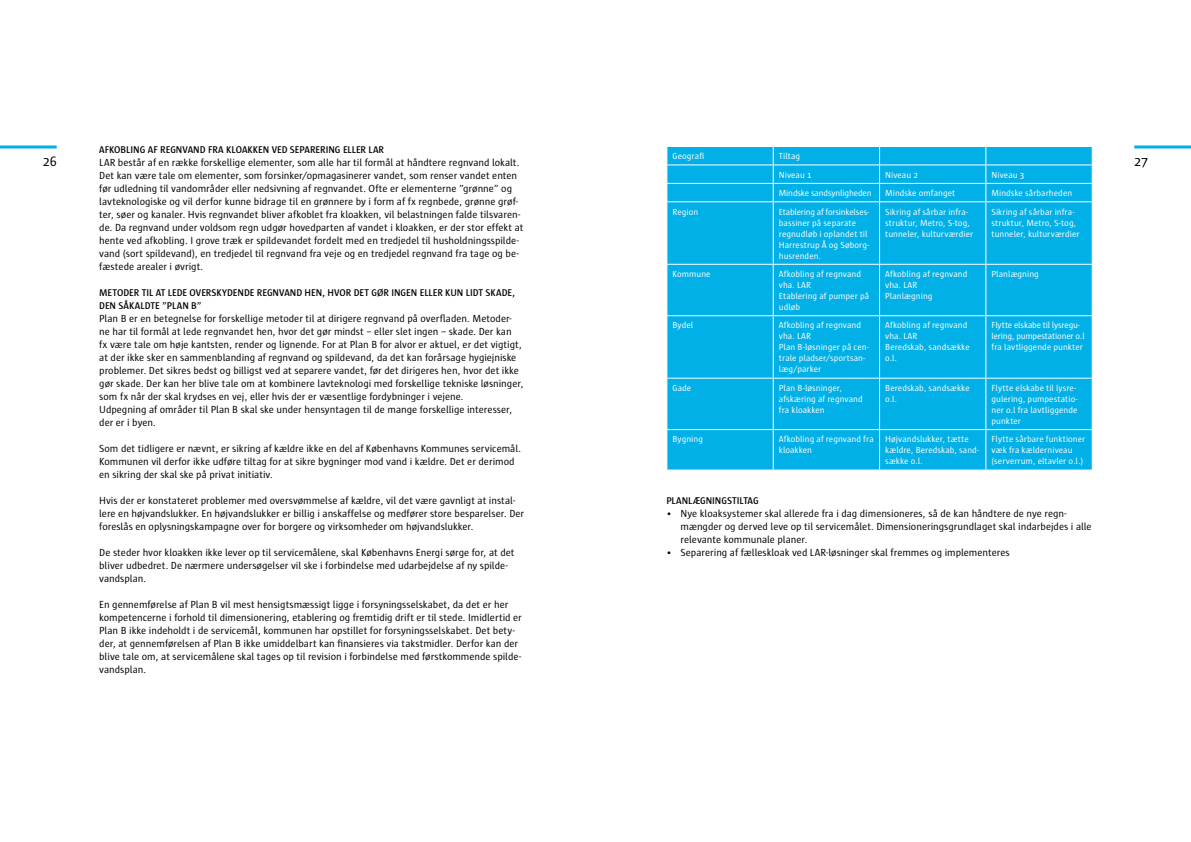
<style>
.page{position:relative;width:1191px;height:842px;background:#fff}
.page>*{position:absolute;margin:0;border:0;box-sizing:border-box;transform-origin:0 0}
.t1{font:14px "Sun";color:#000}
.t2{font:10.5px/13px "Sun";letter-spacing:-.005em;color:#000}
.t3{font:600 10px/13px "Sun";color:#000}
.t4{font:9px/11px "Sun";color:#fff}
.t5{font:9px "Sun";letter-spacing:-.02em;color:#fff}
</style>
<div class="page">
<hr style="left:0;top:145px;width:57px;height:3px;background:#00b0e6">
<hr style="left:1134px;top:145px;width:57px;height:3px;background:#00b0e6">
<div style="left:667px;top:147px;width:425px;height:323px;background:#00b0e6"></div>
<hr style="left:666px;top:164px;width:107px;height:1px;background:#fff">
<hr style="left:773px;top:164px;width:106px;height:1px;background:#fff">
<hr style="left:879px;top:164px;width:107px;height:1px;background:#fff">
<hr style="left:986px;top:164px;width:106px;height:1px;background:#fff">
<hr style="left:666px;top:183px;width:107px;height:1px;background:#fff">
<svg style="left:666px;top:147px;width:1px;height:54px"></svg>
<hr style="left:773px;top:183px;width:106px;height:1px;background:#fff">
<svg style="left:772px;top:147px;width:1px;height:54px"></svg>
<hr style="left:879px;top:183px;width:107px;height:1px;background:#fff">
<svg style="left:879px;top:147px;width:1px;height:54px"></svg>
<hr style="left:986px;top:183px;width:106px;height:1px;background:#fff">
<svg style="left:985px;top:147px;width:1px;height:54px"></svg>
<svg style="left:1091px;top:147px;width:1px;height:54px"></svg>
<hr style="left:666px;top:201px;width:107px;height:1px;background:#fff">
<hr style="left:773px;top:201px;width:106px;height:1px;background:#fff">
<hr style="left:772px;top:202px;width:1px;height:62px;background:#fff">
<hr style="left:879px;top:201px;width:107px;height:1px;background:#fff">
<hr style="left:879px;top:202px;width:1px;height:62px;background:#fff">
<hr style="left:986px;top:201px;width:106px;height:1px;background:#fff">
<hr style="left:985px;top:202px;width:1px;height:62px;background:#fff">
<hr style="left:1091px;top:202px;width:1px;height:62px;background:#fff">
<hr style="left:666px;top:264px;width:107px;height:1px;background:#fff">
<hr style="left:773px;top:264px;width:106px;height:1px;background:#fff">
<hr style="left:772px;top:265px;width:1px;height:50px;background:#fff">
<hr style="left:879px;top:264px;width:107px;height:1px;background:#fff">
<hr style="left:879px;top:265px;width:1px;height:50px;background:#fff">
<hr style="left:986px;top:264px;width:106px;height:1px;background:#fff">
<hr style="left:985px;top:265px;width:1px;height:50px;background:#fff">
<hr style="left:1091px;top:265px;width:1px;height:50px;background:#fff">
<hr style="left:666px;top:315px;width:107px;height:1px;background:#fff">
<hr style="left:773px;top:315px;width:106px;height:1px;background:#fff">
<hr style="left:772px;top:316px;width:1px;height:62px;background:#fff">
<hr style="left:879px;top:315px;width:107px;height:1px;background:#fff">
<hr style="left:879px;top:316px;width:1px;height:62px;background:#fff">
<hr style="left:986px;top:315px;width:106px;height:1px;background:#fff">
<hr style="left:985px;top:316px;width:1px;height:62px;background:#fff">
<hr style="left:1091px;top:316px;width:1px;height:62px;background:#fff">
<hr style="left:666px;top:378px;width:107px;height:1px;background:#fff">
<hr style="left:773px;top:378px;width:106px;height:1px;background:#fff">
<hr style="left:772px;top:379px;width:1px;height:50px;background:#fff">
<hr style="left:879px;top:378px;width:107px;height:1px;background:#fff">
<hr style="left:879px;top:379px;width:1px;height:50px;background:#fff">
<hr style="left:986px;top:378px;width:106px;height:1px;background:#fff">
<hr style="left:985px;top:379px;width:1px;height:50px;background:#fff">
<hr style="left:1091px;top:379px;width:1px;height:50px;background:#fff">
<hr style="left:666px;top:429px;width:107px;height:1px;background:#fff">
<hr style="left:773px;top:429px;width:106px;height:1px;background:#fff">
<hr style="left:772px;top:430px;width:1px;height:39px;background:#fff">
<hr style="left:879px;top:429px;width:107px;height:1px;background:#fff">
<hr style="left:879px;top:430px;width:1px;height:39px;background:#fff">
<hr style="left:986px;top:429px;width:106px;height:1px;background:#fff">
<hr style="left:985px;top:430px;width:1px;height:39px;background:#fff">
<hr style="left:1091px;top:430px;width:1px;height:39px;background:#fff">
<p class="t3" style="left:99px;top:144px;width:286px">AFKOBLING AF REGNVAND FRA KLOAKKEN VED SEPARERING ELLER LAR</p>
<p class="t2" style="left:99px;top:157px;width:426px">LAR består af en række forskellige elementer, som alle har til formål at håndtere regnvand lokalt.<br>Det kan være tale om elementer, som forsinker/opmagasinerer vandet, som renser vandet enten før udledning til vandområder eller nedsivning af regnvandet. Ofte er elementerne ”grønne” og lavteknologiske og vil derfor kunne bidrage til en grønnere by i form af fx regnbede, grønne grøf&shy;ter, søer og kanaler. Hvis regnvandet bliver afkoblet fra kloakken, vil belastningen falde tilsvaren&shy;de. Da regnvand under voldsom regn udgør hovedparten af vandet i kloakken, er der stor effekt at hente ved afkobling. I grove træk er spildevandet fordelt med en tredjedel til husholdningsspilde&shy;vand (sort spildevand), en tredjedel til regnvand fra veje og en tredjedel regnvand fra tage og be&shy;fæstede arealer i øvrigt.</p>
<p class="t3" style="left:99px;top:287px;width:417px">METODER TIL AT LEDE OVERSKYDENDE REGNVAND HEN, HVOR DET GØR INGEN ELLER KUN LIDT SKADE,<br>DEN SÅKALDTE ”PLAN B”</p>
<p class="t2" style="left:99px;top:313px;width:426px">Plan B er en betegnelse for forskellige metoder til at dirigere regnvand på overfladen. Metoder&shy;ne har til formål at lede regnvandet hen, hvor det gør mindst – eller slet ingen – skade. Der kan<br>fx være tale om høje kantsten, render og lignende. For at Plan B for alvor er aktuel, er det vigtigt, at der ikke sker en sammenblanding af regnvand og spildevand, da det kan forårsage hygiejniske problemer. Det sikres bedst og billigst ved at separere vandet, før det dirigeres hen, hvor det ikke gør skade. Der kan her blive tale om at kombinere lavteknologi med forskellige tekniske løsninger, som fx når der skal krydses en vej, eller hvis der er væsentlige fordybninger i vejene.<br>Udpegning af områder til Plan B skal ske under hensyntagen til de mange forskellige interesser, der er i byen.</p>
<p class="t2" style="left:99px;top:442px;width:423px">Som det tidligere er nævnt, er sikring af kældre ikke en del af Københavns Kommunes servicemål.<br>Kommunen vil derfor ikke udføre tiltag for at sikre bygninger mod vand i kældre. Det er derimod en sikring der skal ske på privat initiativ.</p>
<p class="t2" style="left:99px;top:494px;width:426px">Hvis der er konstateret problemer med oversvømmelse af kældre, vil det være gavnligt at instal&shy;lere en højvandslukker. En højvandslukker er billig i anskaffelse og medfører store besparelser. Der foreslås en oplysningskampagne over for borgere og virksomheder om højvandslukker.</p>
<p class="t2" style="left:99px;top:546px;width:417px">De steder hvor kloakken ikke lever op til servicemålene, skal Københavns Energi sørge for, at det bliver udbedret. De nærmere undersøgelser vil ske i forbindelse med udarbejdelse af ny spilde&shy;vandsplan.</p>
<p class="t2" style="left:99px;top:598px;width:424px">En gennemførelse af Plan B vil mest hensigtsmæssigt ligge i forsyningsselskabet, da det er her kompetencerne i forhold til dimensionering, etablering og fremtidig drift er til stede. Imidlertid er Plan B ikke indeholdt i de servicemål, kommunen har opstillet for forsyningsselskabet. Det bety&shy;der, at gennemførelsen af Plan B ikke umiddelbart kan finansieres via takstmidler. Derfor kan der blive tale om, at servicemålene skal tages op til revision i forbindelse med førstkommende spilde&shy;vandsplan.</p>
<p class="t4" style="left:672px;top:151px;width:33px">Geografi</p>
<p class="t4" style="left:779px;top:147px;width:34px;line-height:18.4px">Tiltag<br>Niveau 1</p>
<h1 class="t1" style="left:43px;top:156px;width:15px">26</h1>
<h1 class="t1" style="left:1134px;top:156px;width:15px">27</h1>
<p class="t4" style="left:885px;top:170px;width:34px">Niveau 2</p>
<p class="t4" style="left:991px;top:170px;width:34px">Niveau 3</p>
<p class="t5" style="left:779px;top:189px;width:94px">Mindske sandsynligheden</p>
<p class="t4" style="left:885px;top:188px;width:72px">Mindske omfanget</p>
<p class="t4" style="left:991px;top:188px;width:82px">Mindske sårbarheden</p>
<p class="t4" style="left:672px;top:207px;width:27px">Region</p>
<p class="t4" style="left:779px;top:207px;width:92px">Etablering af forsinkelses&shy;bassiner på separate regnudløb i oplandet til<br>Harrestrup Å og Søborg&shy;husrenden.</p>
<p class="t4" style="left:885px;top:207px;width:89px">Sikring af sårbar infra&shy;struktur, Metro, S-tog, tunneler, kulturværdier</p>
<p class="t4" style="left:991px;top:207px;width:89px">Sikring af sårbar infra&shy;struktur, Metro, S-tog, tunneler, kulturværdier</p>
<p class="t4" style="left:672px;top:269px;width:40px">Kommune</p>
<p class="t4" style="left:779px;top:269px;width:92px">Afkobling af regnvand vha. LAR<br>Etablering af pumper på udløb</p>
<p class="t4" style="left:885px;top:269px;width:84px">Afkobling af regnvand vha. LAR<br>Planlægning</p>
<p class="t4" style="left:991px;top:269px;width:49px">Planlægning</p>
<p class="t4" style="left:672px;top:320px;width:22px">Bydel</p>
<p class="t4" style="left:779px;top:320px;width:92px">Afkobling af regnvand vha. LAR<br>Plan B-løsninger på cen&shy;trale pladser/sportsan&shy;læg/parker</p>
<p class="t4" style="left:885px;top:320px;width:86px">Afkobling af regnvand vha. LAR<br>Beredskab, sandsække o.l.</p>
<p class="t4" style="left:991px;top:320px;width:95px">Flytte elskabe til lysregu&shy;lering, pumpestationer o.l fra lavtliggende punkter</p>
<p class="t4" style="left:672px;top:383px;width:20px">Gade</p>
<p class="t4" style="left:779px;top:383px;width:85px">Plan B-løsninger, afskæring af regnvand fra kloakken</p>
<p class="t4" style="left:885px;top:383px;width:86px">Beredskab, sandsække o.l.</p>
<p class="t4" style="left:991px;top:383px;width:88px">Flytte elskabe til lysre&shy;gulering, pumpestatio&shy;ner o.l fra lavtliggende punkter</p>
<p class="t4" style="left:672px;top:434px;width:32px">Bygning</p>
<p class="t4" style="left:779px;top:434px;width:96px">Afkobling af regnvand fra kloakken</p>
<p class="t4" style="left:885px;top:434px;width:95px">Højvandslukker, tætte kældre, Beredskab, sand&shy;sække o.l.</p>
<p class="t4" style="left:991px;top:434px;width:95px">Flytte sårbare funktioner væk fra kælderniveau (serverrum, eltavler o.l.)</p>
<p class="t3" style="left:666px;top:495px;width:94px">PLANLÆGNINGSTILTAG</p>
<p class="t2" style="left:680px;top:507px;width:413px;text-indent:-14px">• Nye kloaksystemer skal allerede fra i dag dimensioneres, så de kan håndtere de nye regn&shy;mængder og derved leve op til servicemålet. Dimensioneringsgrundlaget skal indarbejdes i alle relevante kommunale planer.</p>
<p class="t2" style="left:666px;top:546px;width:345px">• Separering af fælleskloak ved LAR-løsninger skal fremmes og implementeres</p>
</div>
